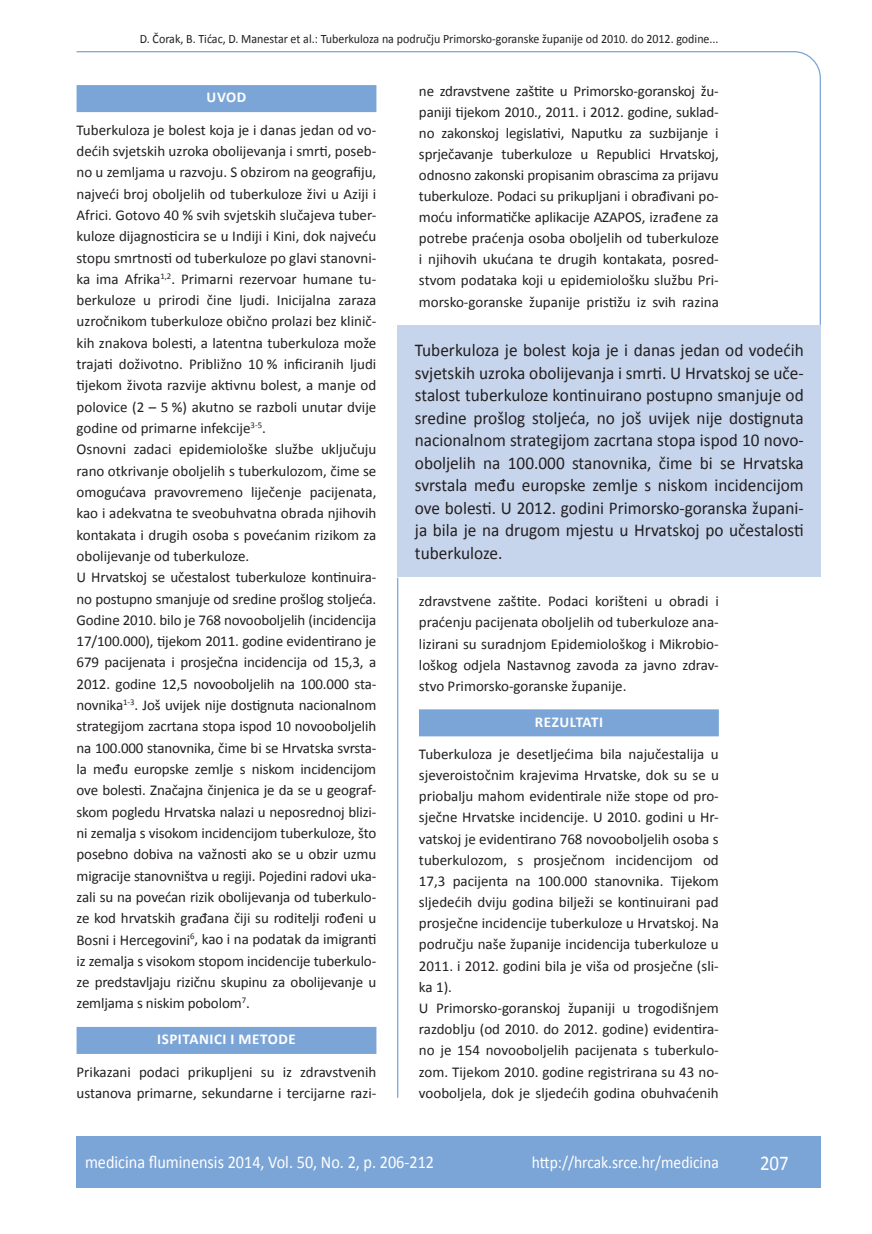
<style>
.page{position:relative;width:872px;height:1234px;background:#fff}
.page>*{position:absolute;margin:0;border:0;box-sizing:border-box;transform-origin:0 0}
.t1{font:21px "Calibri";color:#fff;scale:.9 1}
.t2{font:18px/22.5px "Calibri";color:#231f20;text-align:justify;scale:.96 1}
.t3{font:18px "Calibri";color:#fff;scale:.9 1}
.t4{font:17.25px "Calibri";color:#fff;scale:.9 1}
.t5{font:15px/21.3px "Calibri";color:#231f20}
.t6{font:700 15px "Calibri";letter-spacing:.04em;color:#fff}
.t7{font:12.75px "Calibri";color:#231f20;scale:.94 1}
</style>
<div class="page">
<svg style="left:76px;top:51px;width:745px;height:275px"></svg>
<hr style="left:397px;top:577px;width:1px;height:520px;background:#7ca5d7">
<div style="left:77px;top:1135px;width:744px;height:51px;background:#7ca5d7"></div>
<div style="left:77px;top:85px;width:299px;height:27px;background:#7ca5d7"></div>
<div style="left:77px;top:1026px;width:299px;height:27px;background:#7ca5d7"></div>
<div style="left:398px;top:325px;width:423px;height:252px;background:#c6d5ec"></div>
<div style="left:419px;top:709px;width:300px;height:27px;background:#7ca5d7"></div>
<p class="t7" style="left:140px;top:30px;width:617px">D. Čorak, B. Tićac, D. Manestar et al.: Tuberkuloza na području Primorsko-goranske županije od 2010. do 2012. godine...</p>
<p class="t6" style="left:207px;top:88px;width:41px">UVOD</p>
<p class="t5" style="left:77px;top:118px;width:301px">Tuberkuloza je bolest koja je i danas jedan od vo&shy;dećih svjetskih uzroka obolijevanja i smrti, poseb&shy;no u zemljama u razvoju. S obzirom na geografiju, najveći broj oboljelih od tuberkuloze živi u Aziji i Africi. Gotovo 40 % svih svjetskih slučajeva tuber&shy;kuloze dijagnosticira se u Indiji i Kini, dok najveću stopu smrtnosti od tuberkuloze po glavi stanovni&shy;ka ima Afrika<sup>1,2</sup>. Primarni rezervoar humane tu&shy;berkuloze u prirodi čine ljudi. Inicijalna zaraza uzročnikom tuberkuloze obično prolazi bez klinič&shy;kih znakova bolesti, a latentna tuberkuloza može trajati doživotno. Približno 10 % inficiranih ljudi tijekom života razvije aktivnu bolest, a manje od polovice (2 – 5 %) akutno se razboli unutar dvije godine od primarne infekcije<sup>3-5</sup>.<br>Osnovni zadaci epidemiološke službe uključuju rano otkrivanje oboljelih s tuberkulozom, čime se omogućava pravovremeno liječenje pacijenata, kao i adekvatna te sveobuhvatna obrada njihovih kontakata i drugih osoba s povećanim rizikom za obolijevanje od tuberkuloze.<br>U Hrvatskoj se učestalost tuberkuloze kontinuira&shy;no postupno smanjuje od sredine prošlog stoljeća.<br>Godine 2010. bilo je 768 novooboljelih (incidencija 17/100.000), tijekom 2011. godine evidentirano je 679 pacijenata i prosječna incidencija od 15,3, a 2012. godine 12,5 novooboljelih na 100.000 sta&shy;novnika<sup>1-3</sup>. Još uvijek nije dostignuta nacionalnom strategijom zacrtana stopa ispod 10 novooboljelih na 100.000 stanovnika, čime bi se Hrvatska svrsta&shy;la među europske zemlje s niskom incidencijom ove bolesti. Značajna činjenica je da se u geograf&shy;skom pogledu Hrvatska nalazi u neposrednoj blizi&shy;ni zemalja s visokom incidencijom tuberkuloze, što posebno dobiva na važnosti ako se u obzir uzmu migracije stanovništva u regiji. Pojedini radovi uka&shy;zali su na povećan rizik obolijevanja od tuberkulo&shy;ze kod hrvatskih građana čiji su roditelji rođeni u Bosni i Hercegovini<sup>6</sup>, kao i na podatak da imigranti iz zemalja s visokom stopom incidencije tuberkulo&shy;ze predstavljaju rizičnu skupinu za obolijevanje u zemljama s niskim pobolom<sup>7</sup>.</p>
<p class="t6" style="left:157px;top:1029px;width:140px">ISPITANICI I METODE</p>
<p class="t5" style="left:77px;top:1059px;width:301px">Prikazani podaci prikupljeni su iz zdravstvenih ustanova primarne, sekundarne i tercijarne razi-</p>
<p class="t5" style="left:419px;top:80px;width:301px;text-align:justify">ne zdravstvene zaštite u Primorsko-goranskoj žu&shy;paniji tijekom 2010., 2011. i 2012. godine, suklad&shy;no zakonskoj legislativi, Naputku za suzbijanje i sprječavanje tuberkuloze u Republici Hrvatskoj, odnosno zakonski propisanim obrascima za prijavu tuberkuloze. Podaci su prikupljani i obrađivani po&shy;moću informatičke aplikacije AZAPOS, izrađene za potrebe praćenja osoba oboljelih od tuberkuloze i njihovih ukućana te drugih kontakata, posred&shy;stvom podataka koji u epidemiološku službu Pri&shy;morsko-goranske županije pristižu iz svih razina</p>
<p class="t2" style="left:415px;top:338px;width:407px">Tuberkuloza je bolest koja je i danas jedan od vodećih svjetskih uzroka obolijevanja i smrti. U Hrvatskoj se uče&shy;stalost tuberkuloze kontinuirano postupno smanjuje od sredine prošlog stoljeća, no još uvijek nije dostignuta nacionalnom strategijom zacrtana stopa ispod 10 novo&shy;oboljelih na 100.000 stanovnika, čime bi se Hrvatska svrstala među europske zemlje s niskom incidencijom ove bolesti. U 2012. godini Primorsko-goranska župani&shy;ja bila je na drugom mjestu u Hrvatskoj po učestalosti tuberkuloze.</p>
<p class="t5" style="left:419px;top:589px;width:301px;text-align:justify">zdravstvene zaštite. Podaci korišteni u obradi i praćenju pacijenata oboljelih od tuberkuloze ana&shy;lizirani su suradnjom Epidemiološkog i Mikrobio&shy;loškog odjela Nastavnog zavoda za javno zdrav&shy;stvo Primorsko-goranske županije.</p>
<p class="t6" style="left:535px;top:712px;width:70px">REZULTATI</p>
<p class="t5" style="left:419px;top:742px;width:301px">Tuberkuloza je desetljećima bila najučestalija u sjeveroistočnim krajevima Hrvatske, dok su se u priobalju mahom evidentirale niže stope od pro&shy;sječne Hrvatske incidencije. U 2010. godini u Hr&shy;vatskoj je evidentirano 768 novooboljelih osoba s tuberkulozom, s prosječnom incidencijom od 17,3 pacijenta na 100.000 stanovnika. Tijekom sljedećih dviju godina bilježi se kontinuirani pad prosječne incidencije tuberkuloze u Hrvatskoj. Na području naše županije incidencija tuberkuloze u 2011. i 2012. godini bila je viša od prosječne (sli&shy;ka 1).<br>U Primorsko-goranskoj županiji u trogodišnjem razdoblju (od 2010. do 2012. godine) evidentira&shy;no je 154 novooboljelih pacijenata s tuberkulo&shy;zom. Tijekom 2010. godine registrirana su 43 no&shy;vooboljela, dok je sljedećih godina obuhvaćenih</p>
<p class="t3" style="left:85px;top:1150px;width:389px">medicina fluminensis 2014, Vol. 50, No. 2, p. 206-212</p>
<p class="t4" style="left:532px;top:1151px;width:209px">http://hrcak.srce.hr/medicina</p>
<h1 class="t1" style="left:760px;top:1149px;width:33px">207</h1>
</div>
